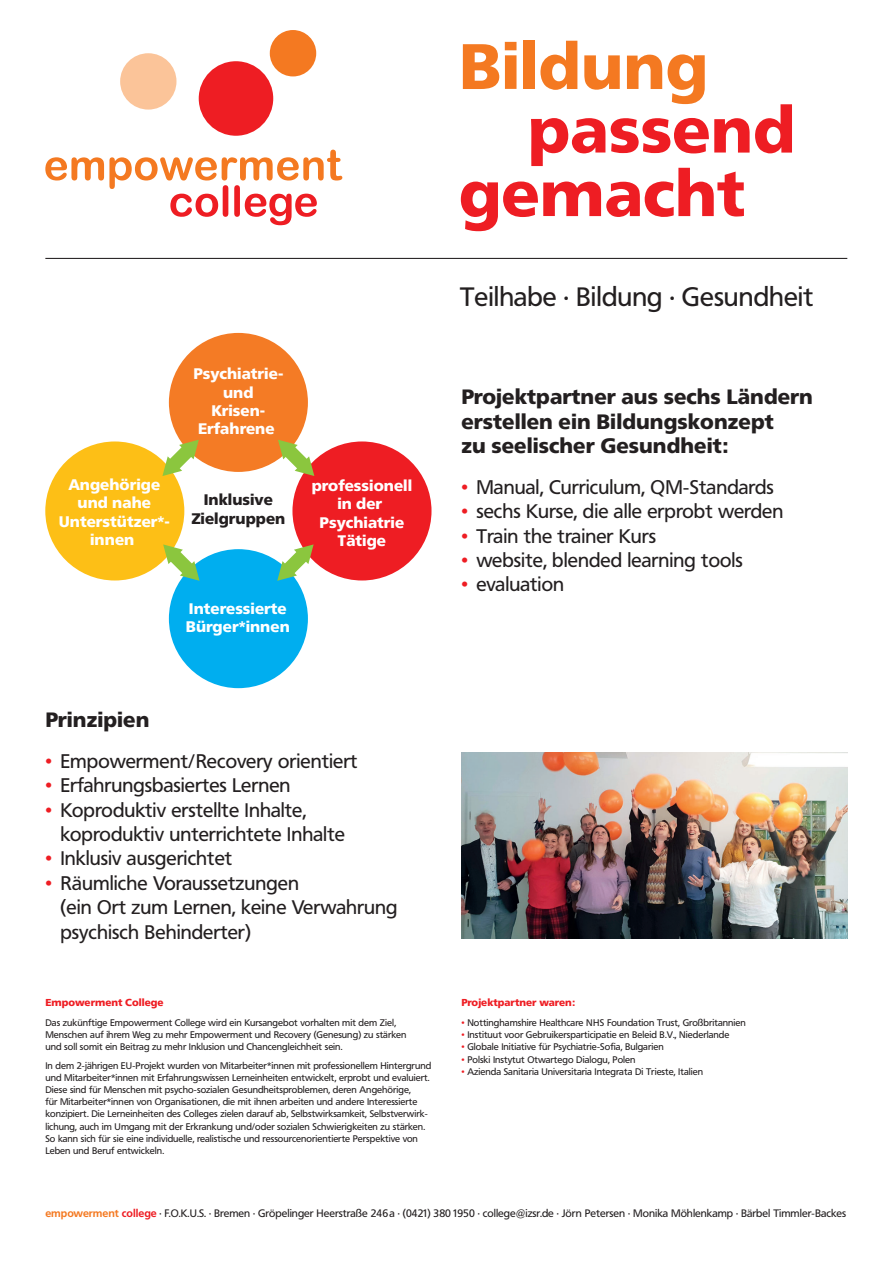
<style>
.page{position:relative;width:893px;height:1263px;background:#fff}
.page>*{position:absolute;margin:0;border:0;box-sizing:border-box;transform-origin:0 0}
.t1{font:900 63.6px/63.6px "Frutiger BQ";color:#ee1d23}
.t2{font:900 63.6px "Frutiger BQ";color:#f47921}
.t3{font:26.55px "Frutiger BQ";color:#231f20}
.t4{font:900 20.7px/24.3px "Frutiger BQ";color:#231f20}
.t5{font:19.65px/24.3px "Frutiger BQ";color:#231f20}
.t6{font:900 15.3px/18.3px "Frutiger BQ";color:#fff;text-align:center}
.t7{font:900 15.3px/18.3px "Frutiger BQ";color:#231f20;text-align:center}
.t8{font:10.8px "Frutiger BQ";color:#231f20}
.t9{font:900 10.05px "Frutiger BQ";color:#ee1d23}
.t10{font:9.6px/12.1px "Frutiger BQ";color:#231f20}
.s1{color:#ee1d23}
.s2{font-weight:700;color:#f47921}
.s3{font-weight:700;color:#ee1d23}
</style>
<div class="page">
<hr style="left:45px;top:258px;width:802px;height:1px;background:#231f20">
<svg style="left:45px;top:150px;width:297px;height:75px"></svg>
<div style="left:199px;top:61px;width:74px;height:75px;background:#ee1d23;border-radius:50%"></div>
<div style="left:120px;top:53px;width:56px;height:57px;background:#fbc499;border-radius:50%"></div>
<div style="left:270px;top:30px;width:46px;height:46px;background:#f47921;border-radius:50%"></div>
<div style="left:169px;top:333px;width:139px;height:139px;background:#f47b25;border-radius:50%"></div>
<div style="left:169px;top:549px;width:139px;height:139px;background:#00aeef;border-radius:50%"></div>
<div style="left:292px;top:441px;width:139px;height:140px;background:#ee1d23;border-radius:50%"></div>
<div style="left:45px;top:441px;width:139px;height:140px;background:#fdbf16;border-radius:50%"></div>
<svg style="left:268px;top:536px;width:54px;height:54px"></svg>
<svg style="left:154px;top:536px;width:54px;height:54px"></svg>
<svg style="left:154px;top:431px;width:54px;height:54px"></svg>
<svg style="left:269px;top:431px;width:54px;height:54px"></svg>
<img style="left:461px;top:752px;width:386px;height:186px">
<h1 class="t2" style="left:459px;top:42px;width:251px">Bildung</h1>
<h1 class="t1" style="left:459px;top:105px;width:338px;text-indent:69px">passend gemacht</h1>
<h3 class="t6" style="left:59px;top:477px;width:113px">Angehörige und nahe<br>Unterstützer*- innen</h3>
<h3 class="t6" style="left:193px;top:366px;width:91px">Psychiatrie&shy;und<br>Krisen-<br>Erfahrene</h3>
<h3 class="t7" style="left:191px;top:492px;width:96px">Inklusive<br>Zielgruppen</h3>
<h3 class="t6" style="left:186px;top:601px;width:105px;text-align:left">Interessierte<br>Bürger*innen</h3>
<h3 class="t6" style="left:312px;top:478px;width:102px">professionell in der<br>Psychiatrie<br>Tätige</h3>
<h2 class="t3" style="left:460px;top:286px;width:354px">Teilhabe · Bildung · Gesundheit</h2>
<h3 class="t4" style="left:461px;top:387px;width:353px">Projektpartner aus sechs Ländern erstellen ein Bildungskonzept<br>zu seelischer Gesundheit:</h3>
<h3 class="t5" style="left:461px;top:477px;width:314px"><span class="s1">•</span> Manual, Curriculum, QM-Standards</h3>
<h3 class="t5" style="left:461px;top:501px;width:324px"><span class="s1">•</span> sechs Kurse, die alle erprobt werden</h3>
<h3 class="t5" style="left:461px;top:525px;width:196px"><span class="s1">•</span> Train the trainer Kurs</h3>
<h3 class="t5" style="left:461px;top:550px;width:283px"><span class="s1">•</span> website, blended learning tools</h3>
<h3 class="t5" style="left:461px;top:574px;width:104px"><span class="s1">•</span> evaluation</h3>
<h3 class="t4" style="left:45px;top:710px;width:106px">Prinzipien</h3>
<h3 class="t5" style="left:45px;top:751px;width:314px"><span class="s1">•</span> Empowerment/Recovery orientiert</h3>
<h3 class="t5" style="left:45px;top:775px;width:247px"><span class="s1">•</span> Erfahrungsbasiertes Lernen</h3>
<h3 class="t5" style="left:60px;top:799px;width:286px;text-indent:-15px"><span class="s1">•</span> Koproduktiv erstellte Inhalte, koproduktiv unterrichtete Inhalte</h3>
<h3 class="t5" style="left:45px;top:848px;width:188px"><span class="s1">•</span> Inklusiv ausgerichtet</h3>
<h3 class="t5" style="left:60px;top:872px;width:339px;text-indent:-15px"><span class="s1">•</span> Räumliche Voraussetzungen<br>(ein Ort zum Lernen, keine Verwahrung psychisch Behinderter)</h3>
<p class="t9" style="left:45px;top:999px;width:120px">Empowerment College</p>
<p class="t10" style="left:45px;top:1017px;width:363px">Das zukünftige Empowerment College wird ein Kursangebot vorhalten mit dem Ziel,<br>Menschen auf ihrem Weg zu mehr Empowerment und Recovery (Genesung) zu stärken und soll somit ein Beitrag zu mehr Inklusion und Chancengleichheit sein.</p>
<p class="t10" style="left:45px;top:1060px;width:387px">In dem 2-jährigen EU-Projekt wurden von Mitarbeiter*innen mit professionellem Hintergrund und Mitarbeiter*innen mit Erfahrungswissen Lerneinheiten entwickelt, erprobt und evaluiert.<br>Diese sind für Menschen mit psycho-sozialen Gesundheitsproblemen, deren Angehörige,<br>für Mitarbeiter*innen von Organisationen, die mit ihnen arbeiten und andere Interessierte konzipiert. Die Lerneinheiten des Colleges zielen darauf ab, Selbstwirksamkeit, Selbstverwirk&shy;lichung, auch im Umgang mit der Erkrankung und/oder sozialen Schwierigkeiten zu stärken.<br>So kann sich für sie eine individuelle, realistische und ressourcenorientierte Perspektive von Leben und Beruf entwickeln.</p>
<p class="t9" style="left:461px;top:999px;width:115px">Projektpartner waren:</p>
<p class="t10" style="left:461px;top:1017px;width:286px"><span class="s1">•</span> Nottinghamshire Healthcare NHS Foundation Trust, Großbritannien</p>
<p class="t10" style="left:461px;top:1030px;width:269px"><span class="s1">•</span> Instituut voor Gebruikersparticipatie en Beleid B.V., Niederlande</p>
<p class="t10" style="left:461px;top:1042px;width:204px"><span class="s1">•</span> Globale Initiative für Psychiatrie-Sofia, Bulgarien</p>
<p class="t10" style="left:461px;top:1054px;width:176px"><span class="s1">•</span> Polski Instytut Otwartego Dialogu, Polen</p>
<p class="t10" style="left:461px;top:1066px;width:243px"><span class="s1">•</span> Azienda Sanitaria Universitaria Integrata Di Trieste, Italien</p>
<p class="t8" style="left:45px;top:1209px;width:802px"><span class="s2">empowerment</span> <span class="s3">college</span> · F.O.K.U.S. · Bremen · Gröpelinger Heerstraße 246 a · (0421) 380 1950 · college@izsr.de · Jörn Petersen · Monika Möhlenkamp · Bärbel Timmler-Backes</p>
</div>
